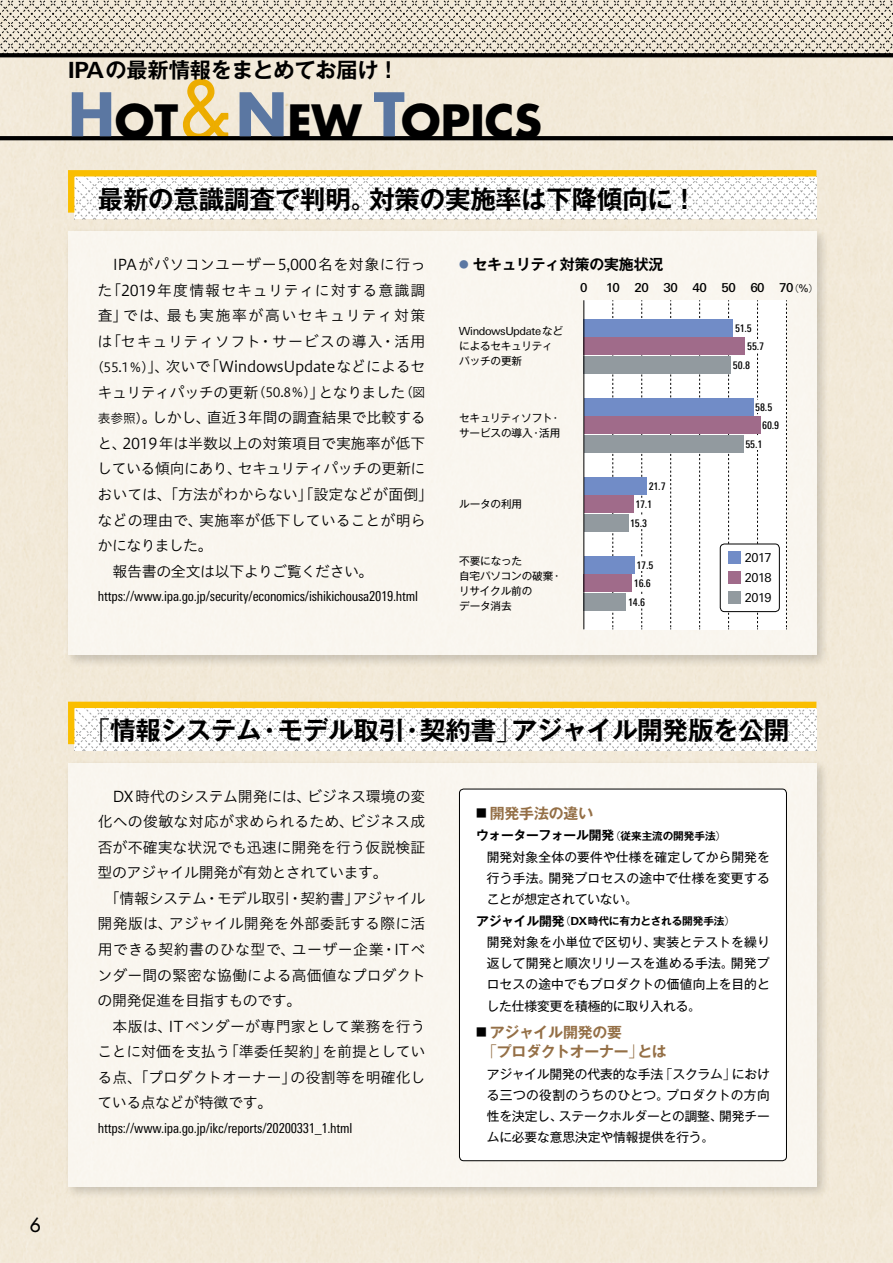
<style>
.page{position:relative;width:893px;height:1263px;background:#fff}
.page>*{position:absolute;margin:0;border:0;box-sizing:border-box;transform-origin:0 0}
.t1{font:700 44.7px "Futura";color:#000}
.t2{font:700 25.5px "Gothic MB101 Pr 6 De";letter-spacing:-.01em;color:#000}
.t3{font:700 21.3px "Gothic MB101 Pr 6 De";letter-spacing:-.01em;color:#000}
.t4{font:19.2px "Futura";color:#000}
.t5{font:14.85px "Hiragino UD Sans Std W3";color:#000}
.t6{font:14.85px "Hiragino UD Sans Std W3";letter-spacing:-.025em;color:#000}
.t7{font:14.85px "Hiragino UD Sans Std W3";letter-spacing:-.03em;color:#000}
.t8{font:700 14.85px/19.2px "Gothic MB101 Pr 6 De";letter-spacing:-.015em;color:#946f46}
.t9{font:14.85px "Hiragino UD Sans Std W3";letter-spacing:.035em;color:#000}
.t10{font:14.85px "Hiragino UD Sans Std W3";letter-spacing:.065em;color:#000}
.t11{font:14.85px "Hiragino UD Sans Std W3";letter-spacing:.03em;color:#000}
.t12{font:14.85px "Hiragino UD Sans Std W3";letter-spacing:.06em;color:#000}
.t13{font:14.85px "Hiragino UD Sans Std W3";letter-spacing:.09em;color:#000}
.t14{font:700 14.85px "Gothic MB101 Pr 6 De";letter-spacing:-.01em;color:#000}
.t15{font:14.85px "Hiragino UD Sans Std W3";letter-spacing:-.04em;color:#000}
.t16{font:condensed 13.8px "Linotype Univers";letter-spacing:-.015em;color:#000}
.t17{font:12.75px/21.3px "Gothic MB101 Pr 6";letter-spacing:-.005em;color:#000;text-align:justify}
.t18{font:700 12.75px "Gothic MB101 Pr 6 De";letter-spacing:-.02em;color:#000}
.t19{font:500 12.3px "Univers Next Pro";letter-spacing:-.035em;color:#000}
.t20{font:12.3px/20px "Univers Next Pro";letter-spacing:-.04em;color:#000;text-align:justify}
.t21{font:11.1px "Univers Next Pro";letter-spacing:-.035em;color:#000}
.t22{font:10.65px/14.9px "Gothic MB101 Pr 6";letter-spacing:-.015em;color:#000}
.t23{font:500 condensed 10.65px "Linotype Univers";letter-spacing:-.015em;color:#000}
.t24{font:700 10.65px "Gothic MB101 Pr 6 De";letter-spacing:-.01em;color:#000}
.s1{font-family:"Univers Next Pro";font-size:22.35px}
.s2{font-size:58.5px;color:#5b77a2}
.s3{font-family:"DIN Next Slab Pro";font-weight:400;font-size:87.15px;color:#fabe00}
.s4{font-size:12.75px}
.s5{font-size:9.6px;color:#5b77a2}
.s6{font-family:"Gothic MB101 Pr 6";font-size:10.65px}
.s7{font-family:"Gothic MB101 Pr 6";font-weight:300;font-size:9.6px}
.s8{font-family:"Gothic MB101 Pr 6";font-size:9.6px}
.s9{font-family:"Gothic MB101 Pr 6";font-weight:300}
.s10{font-family:"Gothic MB101 Pr 6";font-weight:400;font-size:10.65px;color:#000}
.s11{font-family:"Gothic MB101 Pr 6";font-weight:300;font-size:10.65px}
.s12{font-size:10.65px}
.s13{font-family:"Univers Next Pro";font-size:11.1px}
.s14{font-weight:300}
</style>
<div class="page">
<svg style="left:0;top:0;width:893px;height:53px;background:#d3cbbc"></svg>
<svg style="left:0;top:53px;width:893px;height:4px;background:#060606"></svg>
<svg style="left:0;top:136px;width:893px;height:4px;background:#040403"></svg>
<div style="left:63px;top:227px;width:767px;height:441px;background:#000;opacity:.3"></div>
<div style="left:68px;top:232px;width:748px;height:423px;background:#f9f6ef"></div>
<div style="left:63px;top:759px;width:767px;height:441px;background:#000;opacity:.3"></div>
<div style="left:68px;top:763px;width:748px;height:423px;background:#f9f6ef"></div>
<div style="left:584px;top:300px;width:202px;height:329px;background:#fff"></div>
<svg style="left:65px;top:167px;width:758px;height:52px"></svg>
<svg style="left:65px;top:698px;width:758px;height:52px"></svg>
<svg style="left:641px;top:300px;width:1px;height:329px"></svg>
<svg style="left:670px;top:300px;width:1px;height:329px"></svg>
<svg style="left:699px;top:300px;width:1px;height:329px"></svg>
<svg style="left:728px;top:300px;width:1px;height:329px"></svg>
<svg style="left:757px;top:300px;width:1px;height:329px"></svg>
<div style="left:720px;top:544px;width:59px;height:68px;background:#fff;border-radius:4px"></div>
<div style="left:720px;top:544px;width:60px;height:68px;border:1px solid #000;border-radius:4px"></div>
<div style="left:584px;top:356px;width:147px;height:18px;background:#929a9f"></div>
<div style="left:584px;top:338px;width:161px;height:17px;background:#a06b8a"></div>
<div style="left:584px;top:319px;width:149px;height:17px;background:#718cc7"></div>
<div style="left:584px;top:435px;width:159px;height:18px;background:#929a9f"></div>
<div style="left:584px;top:417px;width:176px;height:17px;background:#a06b8a"></div>
<div style="left:584px;top:398px;width:169px;height:17px;background:#718cc7"></div>
<div style="left:584px;top:514px;width:44px;height:18px;background:#929a9f"></div>
<div style="left:584px;top:496px;width:49px;height:17px;background:#a06b8a"></div>
<div style="left:584px;top:477px;width:63px;height:17px;background:#718cc7"></div>
<div style="left:584px;top:593px;width:42px;height:18px;background:#929a9f"></div>
<div style="left:584px;top:575px;width:48px;height:17px;background:#a06b8a"></div>
<div style="left:584px;top:556px;width:50px;height:17px;background:#718cc7"></div>
<hr style="left:584px;top:300px;width:1px;height:329px;background:#000">
<svg style="left:612px;top:300px;width:1px;height:329px"></svg>
<div style="left:459px;top:789px;width:327px;height:372px;background:#fff;border-radius:4px"></div>
<div style="left:459px;top:789px;width:328px;height:372px;border:1px solid #000;border-radius:4px"></div>
<svg style="left:786px;top:300px;width:1px;height:329px"></svg>
<div style="left:728px;top:551px;width:13px;height:13px;background:#718cc7"></div>
<div style="left:728px;top:571px;width:13px;height:13px;background:#a06b8a"></div>
<div style="left:728px;top:591px;width:13px;height:13px;background:#929a9f"></div>
<div style="left:746px;top:340px;width:21px;height:13px;background:#fff"></div>
<div style="left:754px;top:400px;width:21px;height:13px;background:#fff"></div>
<div style="left:744px;top:437px;width:22px;height:13px;background:#fff"></div>
<div style="left:634px;top:498px;width:22px;height:13px;background:#fff"></div>
<div style="left:629px;top:516px;width:21px;height:13px;background:#fff"></div>
<div style="left:636px;top:558px;width:21px;height:13px;background:#fff"></div>
<div style="left:633px;top:577px;width:21px;height:13px;background:#fff"></div>
<div style="left:627px;top:595px;width:21px;height:13px;background:#fff"></div>
<h3 class="t3" style="left:68px;top:52px;width:333px"><span class="s1">IPA</span>の最新情報をまとめてお届け！</h3>
<h1 class="t1" style="left:68px;top:90px;width:475px"><span class="s2">H</span>OT<span class="s3">&amp;</span><span class="s2">N</span>EW <span class="s2">T</span>OPICS</h1>
<h2 class="t2" style="left:98px;top:178px;width:601px">最新の意識調査で判明。対策の実施率は下降傾向に！</h2>
<p class="t9" style="left:112px;top:254px;width:315px">IPAがパソコンユーザー5,000名を対象に行っ</p>
<p class="t10" style="left:98px;top:279px;width:329px">た「2019年度情報セキュリティに対する意識調</p>
<p class="t13" style="left:98px;top:305px;width:329px">査」では、最も実施率が高いセキュリティ対策</p>
<p class="t12" style="left:98px;top:330px;width:329px">は「セキュリティソフト・サービスの導入・活用</p>
<p class="t5" style="left:91px;top:356px;width:336px"><span class="s4">（55.1％）</span>」、次いで「WindowsUpdateなどによるセ</p>
<p class="t6" style="left:98px;top:381px;width:329px">キュリティパッチの更新<span class="s4">（50.8％）</span>」となりました<span class="s4">（図</span></p>
<p class="t5" style="left:98px;top:407px;width:329px"><span class="s4">表参照）</span>。しかし、直近3年間の調査結果で比較する</p>
<p class="t5" style="left:97px;top:432px;width:329px">と、2019年は半数以上の対策項目で実施率が低下</p>
<p class="t7" style="left:97px;top:458px;width:330px">している傾向にあり、セキュリティパッチの更新に</p>
<p class="t5" style="left:98px;top:483px;width:337px">おいては、「方法がわからない」「設定などが面倒」</p>
<p class="t5" style="left:98px;top:509px;width:329px">などの理由で、実施率が低下していることが明ら</p>
<p class="t15" style="left:98px;top:534px;width:117px">かになりました。</p>
<p class="t6" style="left:113px;top:560px;width:262px">報告書の全文は以下よりご覧ください。</p>
<p class="t16" style="left:98px;top:588px;width:322px">https://www.ipa.go.jp/security/economics/ishikichousa2019.html</p>
<p class="t14" style="left:459px;top:252px;width:206px"><span class="s5">●</span> セキュリティ対策の実施状況</p>
<p class="t21" style="left:459px;top:325px;width:106px">WindowsUpdate<span class="s6">など</span></p>
<p class="t22" style="left:459px;top:338px;width:95px">によるセキュリティパッチの更新</p>
<p class="t22" style="left:459px;top:410px;width:103px">セキュリティソフト・サービスの導入・活用</p>
<p class="t22" style="left:459px;top:496px;width:65px">ルータの利用</p>
<p class="t22" style="left:459px;top:553px;width:105px">不要になった<br>自宅パソコンの破棄・リサイクル前の<br>データ消去</p>
<p class="t19" style="left:580px;top:281px;width:9px">0</p>
<p class="t19" style="left:606px;top:281px;width:214px">10 20 30 40 50 60 70<span class="s7">（</span><span class="s8">％</span><span class="s7">）</span></p>
<p class="t23" style="left:649px;top:480px;width:18px">21.7</p>
<p class="t23" style="left:635px;top:498px;width:18px">17.1</p>
<p class="t23" style="left:630px;top:517px;width:18px">15.3</p>
<p class="t23" style="left:636px;top:559px;width:18px">17.5</p>
<p class="t23" style="left:634px;top:577px;width:18px">16.6</p>
<p class="t23" style="left:628px;top:596px;width:18px">14.6</p>
<p class="t23" style="left:735px;top:322px;width:18px">51.5</p>
<p class="t23" style="left:747px;top:340px;width:19px">55.7</p>
<p class="t23" style="left:733px;top:359px;width:19px">50.8</p>
<p class="t23" style="left:755px;top:401px;width:19px">58.5</p>
<p class="t23" style="left:762px;top:419px;width:19px">60.9</p>
<p class="t23" style="left:745px;top:438px;width:19px">55.1</p>
<p class="t20" style="left:745px;top:548px;width:28px">2017<br>2018<br>2019</p>
<p class="t4" style="left:30px;top:1212px;width:13px">6</p>
<h2 class="t2" style="left:85px;top:709px;width:706px"><span class="s9">「</span>情報システム・モデル取引・契約書<span class="s9">」</span>アジャイル開発版を公開</h2>
<p class="t5" style="left:112px;top:785px;width:314px">DX時代のシステム開発には、ビジネス環境の変</p>
<p class="t5" style="left:98px;top:811px;width:329px">化への俊敏な対応が求められるため、ビジネス成</p>
<p class="t5" style="left:98px;top:836px;width:329px">否が不確実な状況でも迅速に開発を行う仮説検証</p>
<p class="t7" style="left:98px;top:862px;width:291px">型のアジャイル開発が有効とされています。</p>
<p class="t6" style="left:105px;top:887px;width:322px">「情報システム・モデル取引・契約書」アジャイル</p>
<p class="t5" style="left:98px;top:913px;width:329px">開発版は、アジャイル開発を外部委託する際に活</p>
<p class="t11" style="left:98px;top:938px;width:329px">用できる契約書のひな型で、ユーザー企業・ITベ</p>
<p class="t5" style="left:97px;top:964px;width:330px">ンダー間の緊密な協働による高価値なプロダクト</p>
<p class="t6" style="left:98px;top:989px;width:205px">の開発促進を目指すものです。</p>
<p class="t5" style="left:113px;top:1015px;width:315px">本版は、ITベンダーが専門家として業務を行う</p>
<p class="t5" style="left:97px;top:1040px;width:329px">ことに対価を支払う「準委任契約」を前提としてい</p>
<p class="t5" style="left:98px;top:1066px;width:329px">る点、「プロダクトオーナー」の役割等を明確化し</p>
<p class="t6" style="left:98px;top:1091px;width:176px">ている点などが特徴です。</p>
<p class="t16" style="left:98px;top:1120px;width:256px">https://www.ipa.go.jp/ikc/reports/20200331_1.html</p>
<p class="t8" style="left:476px;top:803px;width:119px"><span class="s10">■</span> 開発手法の違い</p>
<p class="t18" style="left:476px;top:825px;width:252px">ウォーターフォール開発<span class="s11">（</span><span class="s12">従来主流の開発手法</span><span class="s11">）</span></p>
<p class="t17" style="left:487px;top:845px;width:285px">開発対象全体の要件や仕様を確定してから開発を行う手法。開発プロセスの途中で仕様を変更することが想定されていない。</p>
<p class="t24" style="left:476px;top:912px;width:260px"><span class="s4">アジャイル開発</span><span class="s9">（</span><span class="s13">DX</span>時代に有力とされる開発手法<span class="s9">）</span></p>
<p class="t17" style="left:487px;top:930px;width:285px">開発対象を小単位で区切り、実装とテストを繰り返して開発と順次リリースを進める手法。開発プロセスの途中でもプロダクトの価値向上を目的とした仕様変更を積極的に取り入れる。</p>
<p class="t8" style="left:482px;top:1022px;width:186px;text-indent:-6px"><span class="s10">■</span> アジャイル開発の要<br><span class="s9">「</span>プロダクトオーナー<span class="s9">」</span>とは</p>
<p class="t17" style="left:487px;top:1062px;width:284px">アジャイル開発の代表的な手法<span class="s14">「</span>スクラム<span class="s14">」</span>における三つの役割のうちのひとつ。プロダクトの方向性を決定し、ステークホルダーとの調整、開発チームに必要な意思決定や情報提供を行う。</p>
</div>
